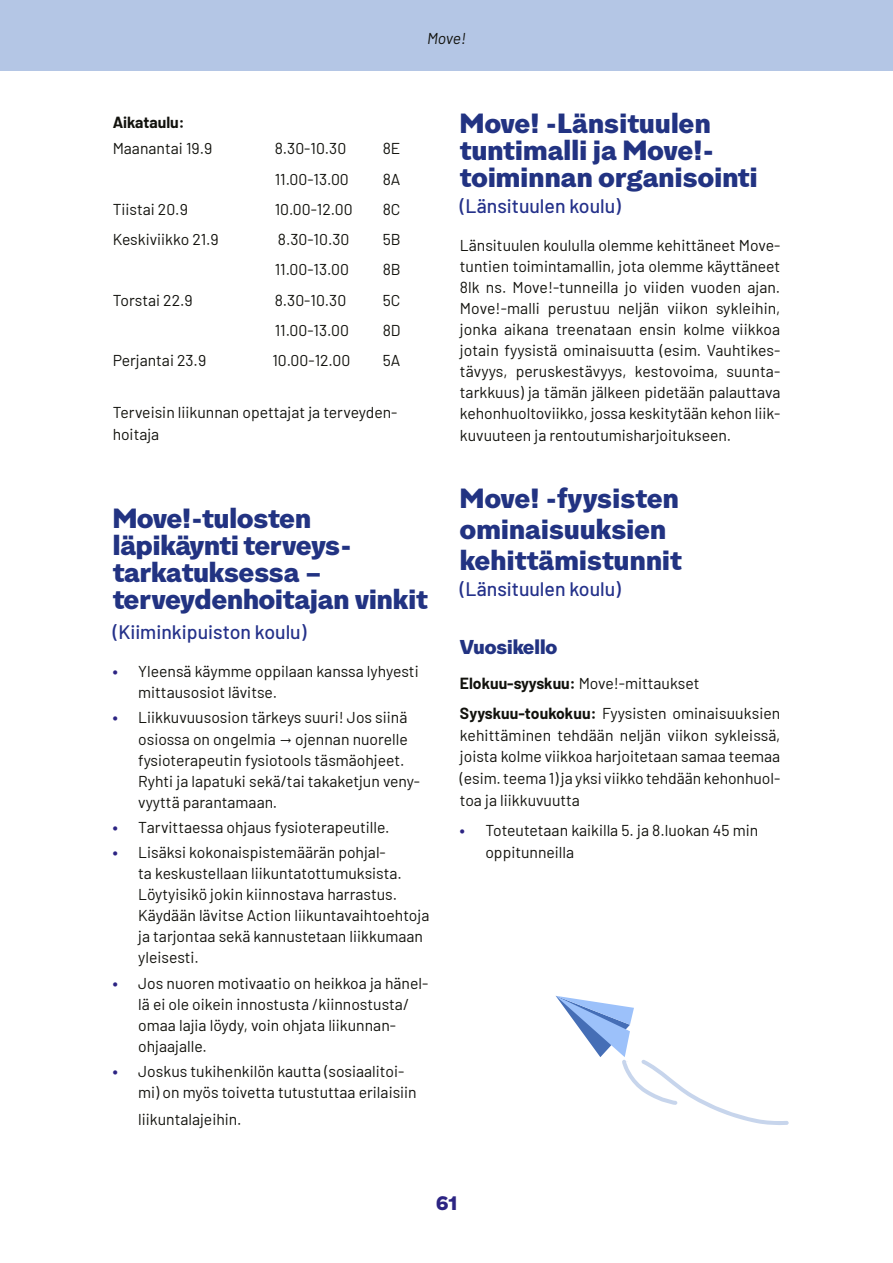
<style>
.page{position:relative;width:893px;height:1263px;background:#fff}
.page>*{position:absolute;margin:0;border:0;box-sizing:border-box;transform-origin:0 0}
.H3_otsikko{font:27px/27px "Oulun Graadi Otsikko";letter-spacing:.005em;color:#223382}
.tekijä_koulu{font:500 19.5px "Barlow";color:#24318a}
.H4_otsikko{font:19.5px "Oulun Graadi Otsikko";color:#223382}
.t1{font:19.5px "Oulun Graadi Otsikko";color:#2c2483}
.leipis_ei_rivirek{font:15.75px/21.1px "Barlow";color:#12120d}
.leipis_ei_rivirek-2{font:700 15.75px "Barlow";color:#12120d}
.t2{font:italic 15.75px "Barlow";color:#12120d}
.s1{font-weight:700;color:#2c2483}
.s2{font-family:"Segoe UI";font-size:15px}
.s3{font-weight:700}
</style>
<div class="page">
<div style="left:0;top:0;width:893px;height:70px;background:#b4c6e5"></div>
<svg style="left:556px;top:996px;width:233px;height:129px"></svg>
<p class="leipis_ei_rivirek-2" style="left:113px;top:111px;width:73px">Aikataulu:</p>
<p class="leipis_ei_rivirek" style="left:113px;top:137px;width:101px">Maanantai 19.9</p>
<p class="leipis_ei_rivirek" style="left:275px;top:137px;width:73px">8.30-10.30</p>
<p class="leipis_ei_rivirek" style="left:383px;top:137px;width:19px">8E</p>
<p class="leipis_ei_rivirek" style="left:275px;top:167px;width:76px">11.00-13.00</p>
<p class="leipis_ei_rivirek" style="left:383px;top:167px;width:19px">8A</p>
<p class="leipis_ei_rivirek" style="left:113px;top:197px;width:77px">Tiistai 20.9</p>
<p class="leipis_ei_rivirek" style="left:275px;top:197px;width:79px">10.00-12.00</p>
<p class="leipis_ei_rivirek" style="left:383px;top:197px;width:19px">8C</p>
<p class="leipis_ei_rivirek" style="left:113px;top:228px;width:108px">Keskiviikko 21.9</p>
<p class="leipis_ei_rivirek" style="left:278px;top:228px;width:73px">8.30-10.30</p>
<p class="leipis_ei_rivirek" style="left:383px;top:228px;width:19px">5B</p>
<p class="leipis_ei_rivirek" style="left:275px;top:258px;width:76px">11.00-13.00</p>
<p class="leipis_ei_rivirek" style="left:383px;top:258px;width:20px">8B</p>
<p class="leipis_ei_rivirek" style="left:113px;top:288px;width:82px">Torstai 22.9</p>
<p class="leipis_ei_rivirek" style="left:275px;top:288px;width:73px">8.30-10.30</p>
<p class="leipis_ei_rivirek" style="left:383px;top:288px;width:19px">5C</p>
<p class="leipis_ei_rivirek" style="left:275px;top:318px;width:76px">11.00-13.00</p>
<p class="leipis_ei_rivirek" style="left:383px;top:318px;width:19px">8D</p>
<p class="leipis_ei_rivirek" style="left:113px;top:349px;width:95px">Perjantai 23.9</p>
<p class="leipis_ei_rivirek" style="left:272px;top:349px;width:79px">10.00-12.00</p>
<p class="leipis_ei_rivirek" style="left:383px;top:349px;width:19px">5A</p>
<p class="leipis_ei_rivirek" style="left:113px;top:400px;width:286px;line-height:21.8px">Terveisin liikunnan opettajat ja terveyden&shy;hoitaja</p>
<p class="t2" style="left:427px;top:27px;width:40px">Move!</p>
<p class="H3_otsikko" style="left:460px;top:110px;width:299px">Move! -Länsituulen tuntimalli ja Move!- toiminnan organisointi</p>
<p class="tekijä_koulu" style="left:460px;top:192px;width:163px">(Länsituulen koulu)</p>
<p class="leipis_ei_rivirek" style="left:460px;top:233px;width:322px;text-align:justify">Länsituulen koululla olemme kehittäneet Move&shy;tuntien toimintamallin, jota olemme käyttäneet 8lk ns. Move!-tunneilla jo viiden vuoden ajan.<br>Move!-malli perustuu neljän viikon sykleihin, jonka aikana treenataan ensin kolme viikkoa jotain fyysistä ominaisuutta (esim. Vauhtikes&shy;tävyys, peruskestävyys, kestovoima, suunta&shy;tarkkuus) ja tämän jälkeen pidetään palauttava kehonhuoltoviikko, jossa keskitytään kehon liik&shy;kuvuuteen ja rentoutumisharjoitukseen.</p>
<p class="H3_otsikko" style="left:113px;top:504px;width:317px">Move!-tulosten läpikäynti terveys&shy;tarkatuksessa – terveydenhoitajan vinkit</p>
<p class="tekijä_koulu" style="left:113px;top:617px;width:195px">(Kiiminkipuiston koulu)</p>
<p class="leipis_ei_rivirek" style="left:138px;top:659px;width:282px;text-indent:-26px"><span class="s1">•</span> Yleensä käymme oppilaan kanssa lyhyesti mittausosiot lävitse.</p>
<p class="leipis_ei_rivirek" style="left:138px;top:706px;width:283px;text-indent:-26px"><span class="s1">•</span> Liikkuvuusosion tärkeys suuri! Jos siinä osiossa on ongelmia <span class="s2">→</span> ojennan nuorelle fysioterapeutin fysiotools täsmäohjeet.<br>Ryhti ja lapatuki sekä/tai takaketjun veny&shy;vyyttä parantamaan.</p>
<p class="leipis_ei_rivirek" style="left:113px;top:816px;width:278px"><span class="s1">•</span> Tarvittaessa ohjaus fysioterapeutille.</p>
<p class="leipis_ei_rivirek" style="left:138px;top:841px;width:293px;text-indent:-26px"><span class="s1">•</span> Lisäksi kokonaispistemäärän pohjal-<br>ta keskustellaan liikuntatottumuksista.<br>Löytyisikö jokin kiinnostava harrastus.<br>Käydään lävitse Action liikuntavaihtoehtoja ja tarjontaa sekä kannustetaan liikkumaan yleisesti.</p>
<p class="leipis_ei_rivirek" style="left:138px;top:971px;width:292px;text-indent:-26px"><span class="s1">•</span> Jos nuoren motivaatio on heikkoa ja hänel&shy;lä ei ole oikein innostusta /kiinnostusta/ omaa lajia löydy, voin ohjata liikunnan&shy;ohjaajalle.</p>
<p class="leipis_ei_rivirek" style="left:138px;top:1059px;width:280px;text-indent:-26px"><span class="s1">•</span> Joskus tukihenkilön kautta (sosiaalitoi&shy;mi) on myös toivetta tutustuttaa erilaisiin</p>
<p class="leipis_ei_rivirek" style="left:138px;top:1107px;width:105px">liikuntalajeihin.</p>
<p class="H3_otsikko" style="left:460px;top:484px;width:220px">Move! -fyysisten</p>
<p class="H3_otsikko" style="left:460px;top:516px;width:208px">ominaisuuksien</p>
<p class="H3_otsikko" style="left:460px;top:547px;width:223px">kehittämistunnit</p>
<p class="tekijä_koulu" style="left:460px;top:575px;width:163px">(Länsituulen koulu)</p>
<p class="H4_otsikko" style="left:460px;top:635px;width:99px">Vuosikello</p>
<p class="leipis_ei_rivirek" style="left:460px;top:671px;width:241px"><span class="s3">Elokuu-syyskuu:</span> Move!-mittaukset</p>
<p class="leipis_ei_rivirek" style="left:460px;top:701px;width:322px;line-height:21.8px;text-align:justify"><span class="s3">Syyskuu-toukokuu:</span> Fyysisten ominaisuuksien kehittäminen tehdään neljän viikon sykleissä, joista kolme viikkoa harjoitetaan samaa teemaa (esim. teema 1) ja yksi viikko tehdään kehonhuol&shy;toa ja liikkuvuutta</p>
<p class="leipis_ei_rivirek" style="left:485px;top:818px;width:274px;line-height:21.8px;text-indent:-26px"><span class="s1">•</span> Toteutetaan kaikilla 5. ja 8.luokan 45 min oppitunneilla</p>
<p class="t1" style="left:436px;top:1190px;width:23px">61</p>
</div>
